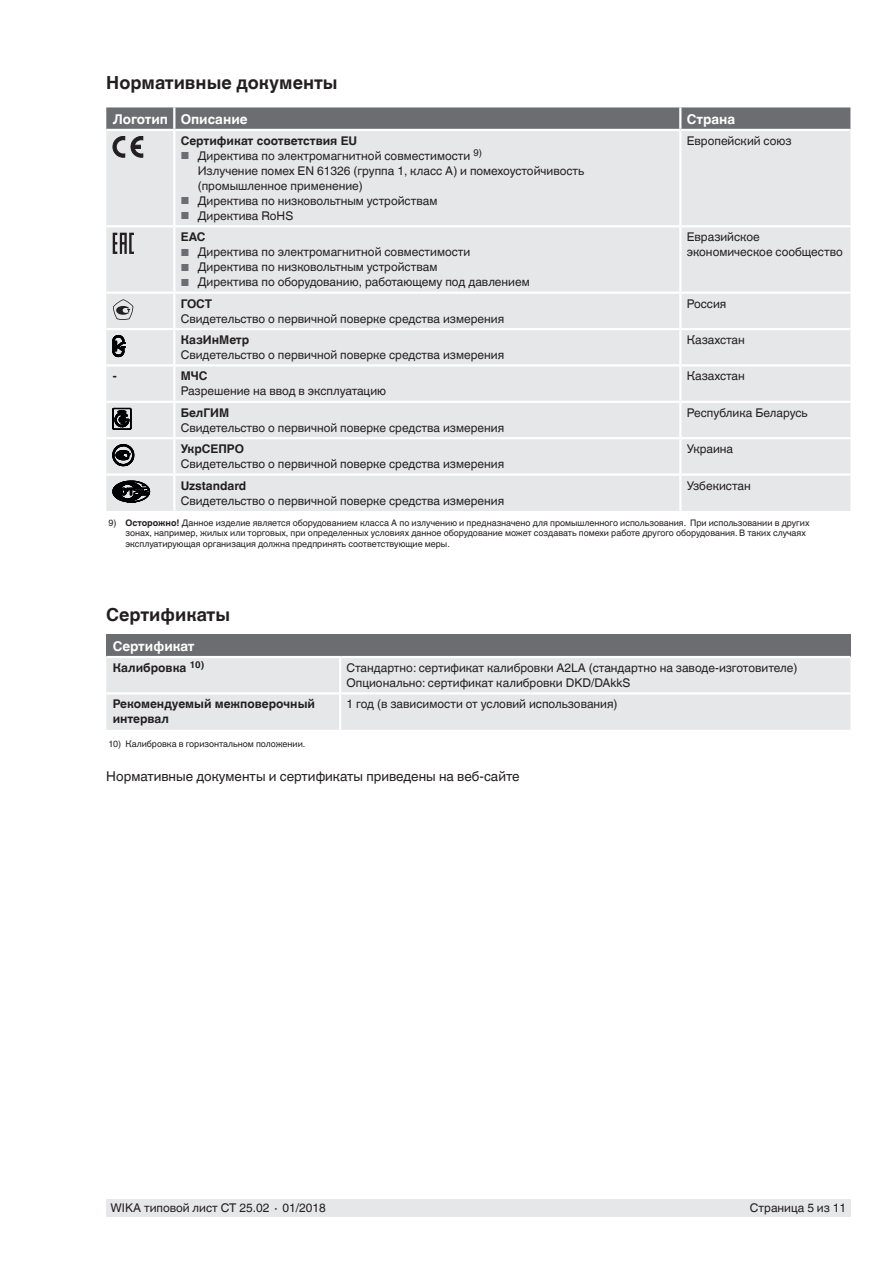
<style>
.page{position:relative;width:893px;height:1263px;background:#fff}
.page>*{position:absolute;margin:0;border:0;box-sizing:border-box;transform-origin:0 0}
.t1{font:700 18px "Helvetica World";color:#231f20}
.t2{font:13.5px "Helvetica World";color:#231f20}
.t3{font:700 13.5px "Helvetica World";color:#fff}
.t4{font:12px/15px "Helvetica World";color:#231f20}
.t5{font:700 12px/15px "Helvetica World";color:#231f20}
.t6{font:9px/10.5px "Helvetica World";color:#231f20}
.s1{font-size:10.2px;color:#6c6d70}
.s2{font-weight:700}
</style>
<div class="page">
<div style="left:106px;top:1199px;width:744px;height:17px;background:#e6e7e9"></div>
<svg style="left:106px;top:107px;width:744px;height:22px;background:#707174"></svg>
<div style="left:106px;top:131px;width:744px;height:380px;background:#e6e7e9"></div>
<hr style="left:174px;top:225px;width:506px;height:2px;background:#fff">
<hr style="left:174px;top:292px;width:506px;height:2px;background:#fff">
<hr style="left:174px;top:328px;width:506px;height:2px;background:#fff">
<hr style="left:173px;top:330px;width:2px;height:34px;background:#fff">
<hr style="left:679px;top:330px;width:2px;height:34px;background:#fff">
<hr style="left:173px;top:403px;width:2px;height:34px;background:#fff">
<hr style="left:679px;top:403px;width:2px;height:34px;background:#fff">
<hr style="left:174px;top:437px;width:506px;height:2px;background:#fff">
<hr style="left:173px;top:439px;width:2px;height:34px;background:#fff">
<hr style="left:680px;top:437px;width:170px;height:2px;background:#fff">
<hr style="left:679px;top:439px;width:2px;height:34px;background:#fff">
<hr style="left:174px;top:473px;width:506px;height:3px;background:#fff">
<hr style="left:680px;top:473px;width:170px;height:3px;background:#fff">
<hr style="left:106px;top:437px;width:68px;height:2px;background:#fff">
<hr style="left:106px;top:473px;width:68px;height:3px;background:#fff">
<hr style="left:106px;top:401px;width:68px;height:2px;background:#fff">
<hr style="left:174px;top:401px;width:506px;height:2px;background:#fff">
<hr style="left:680px;top:401px;width:170px;height:2px;background:#fff">
<hr style="left:106px;top:364px;width:68px;height:3px;background:#fff">
<hr style="left:174px;top:364px;width:506px;height:3px;background:#fff">
<hr style="left:173px;top:367px;width:2px;height:34px;background:#fff">
<hr style="left:680px;top:364px;width:170px;height:3px;background:#fff">
<hr style="left:679px;top:367px;width:2px;height:34px;background:#fff">
<hr style="left:173px;top:476px;width:2px;height:35px;background:#fff">
<hr style="left:679px;top:476px;width:2px;height:35px;background:#fff">
<hr style="left:106px;top:225px;width:68px;height:2px;background:#fff">
<hr style="left:106px;top:328px;width:68px;height:2px;background:#fff">
<hr style="left:680px;top:225px;width:170px;height:2px;background:#fff">
<hr style="left:680px;top:328px;width:170px;height:2px;background:#fff">
<hr style="left:680px;top:292px;width:170px;height:2px;background:#fff">
<hr style="left:106px;top:292px;width:68px;height:2px;background:#fff">
<hr style="left:679px;top:131px;width:2px;height:94px;background:#fff">
<hr style="left:173px;top:131px;width:2px;height:94px;background:#fff">
<hr style="left:173px;top:107px;width:2px;height:22px;background:#fff">
<hr style="left:679px;top:107px;width:2px;height:22px;background:#fff">
<hr style="left:679px;top:227px;width:2px;height:65px;background:#fff">
<hr style="left:679px;top:294px;width:2px;height:34px;background:#fff">
<hr style="left:173px;top:227px;width:2px;height:65px;background:#fff">
<hr style="left:173px;top:294px;width:2px;height:34px;background:#fff">
<svg style="left:113px;top:136px;width:12px;height:21px"></svg>
<svg style="left:131px;top:136px;width:12px;height:21px"></svg>
<svg style="left:113px;top:233px;width:21px;height:21px"></svg>
<svg style="left:113px;top:299px;width:20px;height:21px"></svg>
<svg style="left:113px;top:335px;width:12px;height:22px"></svg>
<svg style="left:113px;top:408px;width:18px;height:22px"></svg>
<svg style="left:113px;top:444px;width:21px;height:22px"></svg>
<svg style="left:113px;top:481px;width:37px;height:21px"></svg>
<div style="left:106px;top:635px;width:744px;height:22px;background:#6c6d70"></div>
<div style="left:106px;top:658px;width:744px;height:72px;background:#e6e7e9"></div>
<hr style="left:106px;top:692px;width:235px;height:2px;background:#fff">
<hr style="left:106px;top:656px;width:235px;height:2px;background:#fff">
<hr style="left:341px;top:656px;width:509px;height:2px;background:#fff">
<hr style="left:339px;top:658px;width:2px;height:34px;background:#fff">
<hr style="left:341px;top:692px;width:509px;height:2px;background:#fff">
<hr style="left:339px;top:694px;width:2px;height:36px;background:#fff">
<h1 class="t1" style="left:106px;top:73px;width:233px">Нормативные документы</h1>
<p class="t3" style="left:113px;top:111px;width:136px">Логотип Описание</p>
<p class="t3" style="left:687px;top:111px;width:50px">Страна</p>
<p class="t5" style="left:181px;top:133px;width:178px">Сертификат соответствия EU</p>
<p class="t4" style="left:198px;top:148px;width:388px;text-indent:-17px"><span class="s1">■</span> Директива по электромагнитной совместимости <sup>9)<br></sup>Излучение помех EN 61326 (группа 1, класс A) и помехоустойчивость (промышленное применение)</p>
<p class="t4" style="left:181px;top:193px;width:258px"><span class="s1">■</span> Директива по низковольтным устройствам</p>
<p class="t4" style="left:181px;top:208px;width:114px"><span class="s1">■</span> Директива RoHS</p>
<p class="t4" style="left:687px;top:133px;width:106px">Европейский союз</p>
<p class="t5" style="left:181px;top:230px;width:26px">EAC</p>
<p class="t4" style="left:181px;top:245px;width:291px"><span class="s1">■</span> Директива по электромагнитной совместимости</p>
<p class="t4" style="left:181px;top:260px;width:258px"><span class="s1">■</span> Директива по низковольтным устройствам</p>
<p class="t4" style="left:181px;top:275px;width:351px"><span class="s1">■</span> Директива по оборудованию, работающему под давлением</p>
<p class="t4" style="left:687px;top:230px;width:157px">Евразийское экономическое сообщество</p>
<p class="t5" style="left:181px;top:296px;width:33px">ГОСТ</p>
<p class="t4" style="left:181px;top:311px;width:325px">Свидетельство о первичной поверке средства измерения</p>
<p class="t4" style="left:687px;top:296px;width:41px">Россия</p>
<p class="t5" style="left:181px;top:332px;width:70px">КазИнМетр</p>
<p class="t4" style="left:181px;top:347px;width:325px">Свидетельство о первичной поверке средства измерения</p>
<p class="t4" style="left:687px;top:332px;width:60px">Казахстан</p>
<p class="t5" style="left:113px;top:369px;width:5px">-</p>
<p class="t5" style="left:181px;top:369px;width:28px">МЧС</p>
<p class="t4" style="left:181px;top:384px;width:207px">Разрешение на ввод в эксплуатацию</p>
<p class="t4" style="left:687px;top:369px;width:60px">Казахстан</p>
<p class="t5" style="left:181px;top:405px;width:50px">БелГИМ</p>
<p class="t4" style="left:181px;top:420px;width:325px">Свидетельство о первичной поверке средства измерения</p>
<p class="t4" style="left:687px;top:405px;width:122px">Республика Беларусь</p>
<p class="t5" style="left:181px;top:441px;width:65px">УкрСЕПРО</p>
<p class="t4" style="left:181px;top:456px;width:325px">Свидетельство о первичной поверке средства измерения</p>
<p class="t4" style="left:687px;top:441px;width:48px">Украина</p>
<p class="t4" style="left:687px;top:478px;width:65px">Узбекистан</p>
<p class="t6" style="left:125px;top:518px;width:686px;text-indent:-17px">9) <span class="s2">Осторожно!</span> Данное изделие является оборудованием класса A по излучению и предназначено для промышленного использования. При использовании в других зонах, например, жилых или торговых, при определенных условиях данное оборудование может создавать помехи работе другого оборудования. В таких случаях эксплуатирующая организация должна предпринять соответствующие меры.</p>
<p class="t5" style="left:181px;top:478px;width:67px">Uzstandard</p>
<p class="t4" style="left:181px;top:493px;width:325px">Свидетельство о первичной поверке средства измерения</p>
<h1 class="t1" style="left:106px;top:604px;width:125px">Сертификаты</h1>
<p class="t3" style="left:113px;top:638px;width:83px">Сертификат</p>
<p class="t5" style="left:113px;top:660px;width:93px">Калибровка <sup>10)</sup></p>
<p class="t4" style="left:347px;top:660px;width:452px">Стандартно: сертификат калибровки A2LA (стандартно на заводе-изготовителе)<br>Опционально: сертификат калибровки DKD/DAkkS</p>
<p class="t5" style="left:113px;top:697px;width:204px">Рекомендуемый межповерочный интервал</p>
<p class="t4" style="left:347px;top:697px;width:273px">1 год (в зависимости от условий использования)</p>
<p class="t6" style="left:108px;top:738px;width:198px">10) Калибровка в горизонтальном положении.</p>
<p class="t2" style="left:106px;top:768px;width:415px">Нормативные документы и сертификаты приведены на веб-сайте</p>
<p class="t4" style="left:111px;top:1200px;width:217px">WIKA типовой лист CT 25.02 ∙ 01/2018</p>
<p class="t4" style="left:750px;top:1200px;width:98px">Страница 5 из 11</p>
</div>
